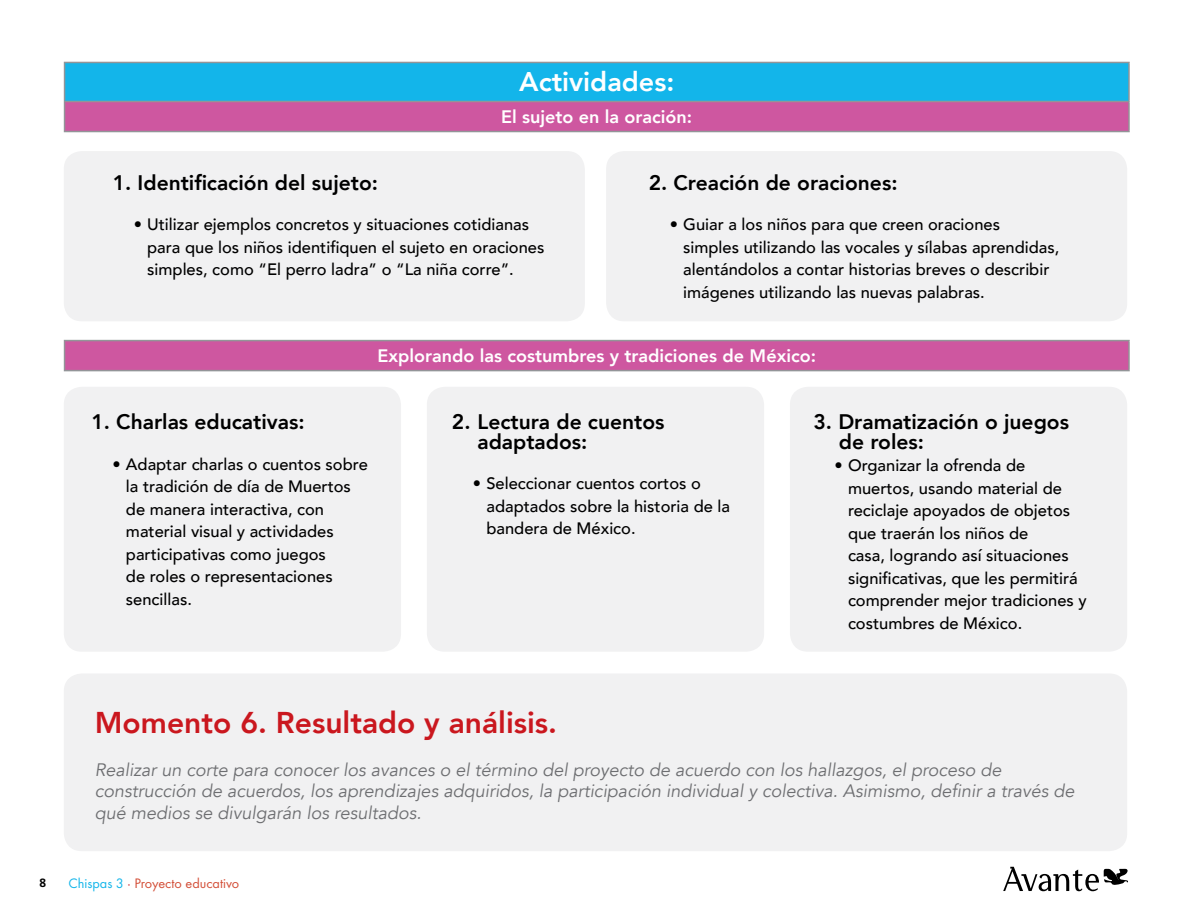
<style>
.page{position:relative;width:1191px;height:915px;background:#fff}
.page>*{position:absolute;margin:0;border:0;box-sizing:border-box;transform-origin:0 0}
.t1{font:800 30px "Avenir";color:#ca171e}
.t2{font:800 27px "Avenir";color:#fff}
.t3{font:800 21px/19.5px "Avenir";color:#000}
.t4{font:italic 18px/21.6px "Avenir";color:#6d6e71}
.t5{font:800 18px "Avenir";color:#fff}
.t6{font:500 16.5px/22.5px "Avenir";color:#000}
.t7{font:14.25px "Futura T";color:#d34f38}
.t8{font:700 12px "Frutiger";color:#000}
.s1{color:#13b5ea}
.s2{color:#ca171e}
</style>
<div class="page">
<svg style="left:1003px;top:866px;width:125px;height:24px"></svg>
<div style="left:64px;top:386px;width:337px;height:265px;background:#f1f1f2;border-radius:18px"></div>
<div style="left:427px;top:386px;width:337px;height:265px;background:#f1f1f2;border-radius:18px"></div>
<div style="left:790px;top:386px;width:337px;height:265px;background:#f1f1f2;border-radius:18px"></div>
<div style="left:65px;top:62px;width:1064px;height:39px;background:#13b5ea"></div>
<div style="left:65px;top:101px;width:1064px;height:30px;background:#ce57a0"></div>
<hr style="left:64px;top:62px;width:1065px;height:1px;background:#939598">
<hr style="left:64px;top:63px;width:1px;height:38px;background:#939598">
<svg style="left:64px;top:102px;width:1px;height:29px"></svg>
<hr style="left:1128px;top:63px;width:1px;height:38px;background:#939598">
<svg style="left:1128px;top:102px;width:1px;height:29px"></svg>
<hr style="left:64px;top:101px;width:1065px;height:1px;background:#939598">
<hr style="left:64px;top:131px;width:1065px;height:1px;background:#939598">
<div style="left:65px;top:340px;width:1064px;height:30px;background:#ce57a0"></div>
<svg style="left:64px;top:341px;width:1px;height:29px"></svg>
<svg style="left:1128px;top:341px;width:1px;height:29px"></svg>
<hr style="left:64px;top:340px;width:1065px;height:1px;background:#939598">
<hr style="left:64px;top:370px;width:1065px;height:1px;background:#939598">
<div style="left:64px;top:151px;width:521px;height:170px;background:#f1f1f2;border-radius:18px"></div>
<div style="left:606px;top:151px;width:521px;height:170px;background:#f1f1f2;border-radius:18px"></div>
<div style="left:64px;top:673px;width:1063px;height:177px;background:#f1f1f2;border-radius:18px"></div>
<h2 class="t2" style="left:519px;top:61px;width:157px">Actividades:</h2>
<p class="t5" style="left:501px;top:102px;width:192px">El sujeto en la oración:</p>
<p class="t3" style="left:113px;top:173px;width:267px">1. Identificación del sujeto:</p>
<p class="t6" style="left:147px;top:212px;width:399px;text-indent:-13px">• Utilizar ejemplos concretos y situaciones cotidianas para que los niños identifiquen el sujeto en oraciones simples, como “El perro ladra” o “La niña corre”.</p>
<p class="t3" style="left:648px;top:173px;width:250px">2. Creación de oraciones:</p>
<p class="t6" style="left:683px;top:212px;width:378px;text-indent:-13px">• Guiar a los niños para que creen oraciones simples utilizando las vocales y sílabas aprendidas, alentándolos a contar historias breves o describir imágenes utilizando las nuevas palabras.</p>
<p class="t5" style="left:377px;top:341px;width:440px">Explorando las costumbres y tradiciones de México:</p>
<p class="t3" style="left:91px;top:412px;width:215px">1. Charlas educativas:</p>
<p class="t6" style="left:126px;top:452px;width:243px;text-indent:-13px">• Adaptar charlas o cuentos sobre la tradición de día de Muertos de manera interactiva, con material visual y actividades participativas como juegos<br>de roles o representaciones sencillas.</p>
<p class="t3" style="left:477px;top:412px;width:189px;text-indent:-25px">2. Lectura de cuentos adaptados:</p>
<p class="t6" style="left:486px;top:471px;width:245px;text-indent:-13px">• Seleccionar cuentos cortos o adaptados sobre la historia de la bandera de México.</p>
<p class="t3" style="left:839px;top:412px;width:231px;text-indent:-25px">3. Dramatización o juegos de roles:</p>
<p class="t6" style="left:848px;top:453px;width:240px;text-indent:-13px">• Organizar la ofrenda de muertos, usando material de reciclaje apoyados de objetos que traerán los niños de<br>casa, logrando así situaciones significativas, que les permitirá comprender mejor tradiciones y costumbres de México.</p>
<h1 class="t1" style="left:95px;top:698px;width:464px">Momento 6. Resultado y análisis.</h1>
<p class="t4" style="left:95px;top:758px;width:981px">Realizar un corte para conocer los avances o el término del proyecto de acuerdo con los hallazgos, el proceso de construcción de acuerdos, los aprendizajes adquiridos, la participación individual y colectiva. Asimismo, definir a través de qué medios se divulgarán los resultados.</p>
<p class="t8" style="left:40px;top:874px;width:8px">8</p>
<p class="t7" style="left:69px;top:874px;width:172px"><span class="s1">Chispas 3</span> <span class="s2">·</span> Proyecto educativo</p>
</div>
